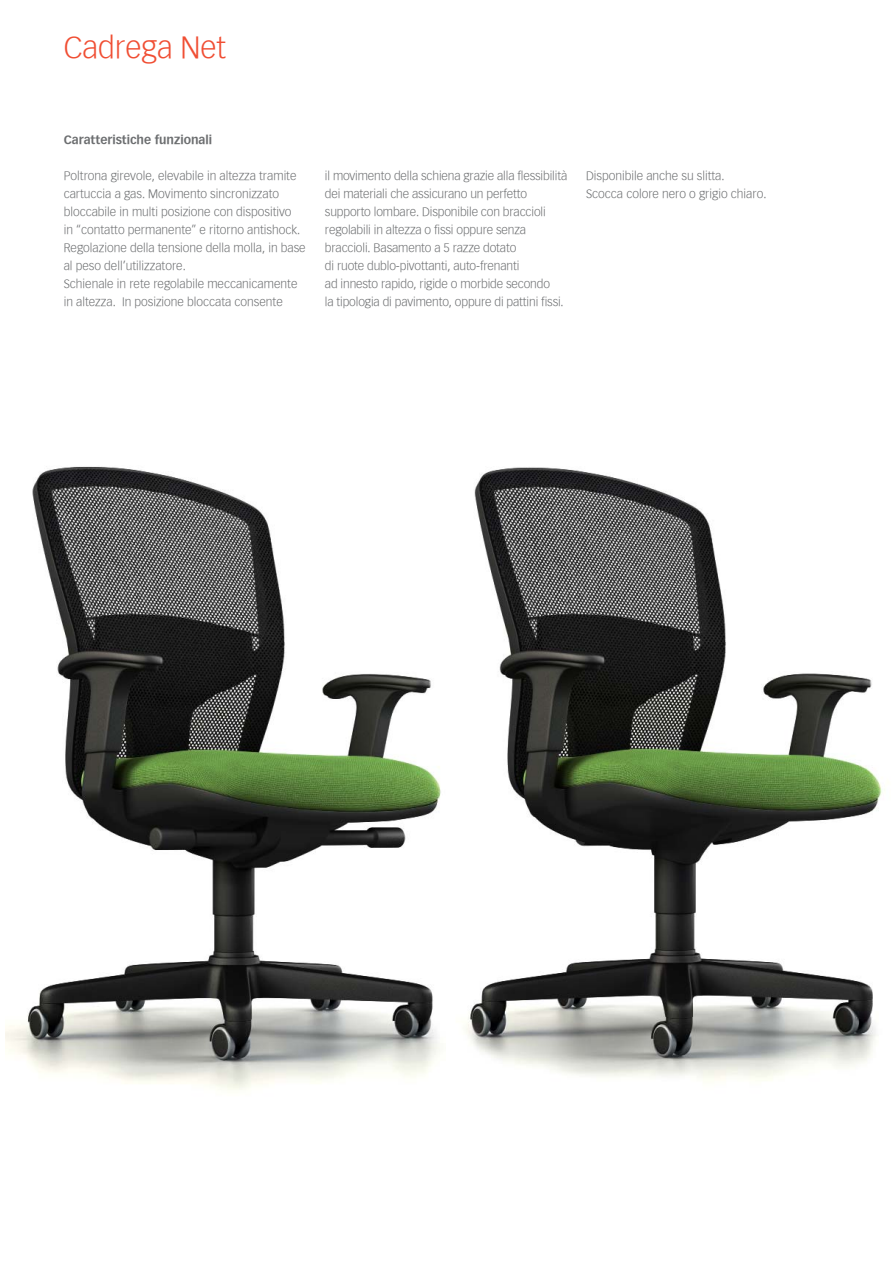
<style>
.page{position:relative;width:893px;height:1263px;background:#fff}
.page>*{position:absolute;margin:0;border:0;box-sizing:border-box;transform-origin:0 0}
.t1{font:30px "Vectora LH Light";color:#f04e33}
.t2{font:12px/18px "Vectora LH Light";color:#6c6e70}
.t3{font:12px "Vectora LH Bold";color:#6c6e70}
</style>
<div class="page">
<img style="left:6px;top:466px;width:435px;height:624px">
<img style="left:466px;top:467px;width:419px;height:614px">
<h1 class="t1" style="left:64px;top:30px;width:164px">Cadrega Net</h1>
<p class="t3" style="left:64px;top:133px;width:150px">Caratteristiche funzionali</p>
<p class="t2" style="left:64px;top:167px;width:243px">Poltrona girevole, elevabile in altezza tramite cartuccia a gas. Movimento sincronizzato bloccabile in multi posizione con dispositivo<br>in “contatto permanente” e ritorno antishock.<br>Regolazione della tensione della molla, in base al peso dell’utilizzatore.<br>Schienale in rete regolabile meccanicamente in altezza. In posizione bloccata consente</p>
<p class="t2" style="left:325px;top:167px;width:244px">il movimento della schiena grazie alla flessibilità dei materiali che assicurano un perfetto supporto lombare. Disponibile con braccioli regolabili in altezza o fissi oppure senza braccioli. Basamento a 5 razze dotato<br>di ruote dublo-pivottanti, auto-frenanti<br>ad innesto rapido, rigide o morbide secondo<br>la tipologia di pavimento, oppure di pattini fissi.</p>
<p class="t2" style="left:586px;top:167px;width:182px">Disponibile anche su slitta.<br>Scocca colore nero o grigio chiaro.</p>
</div>
